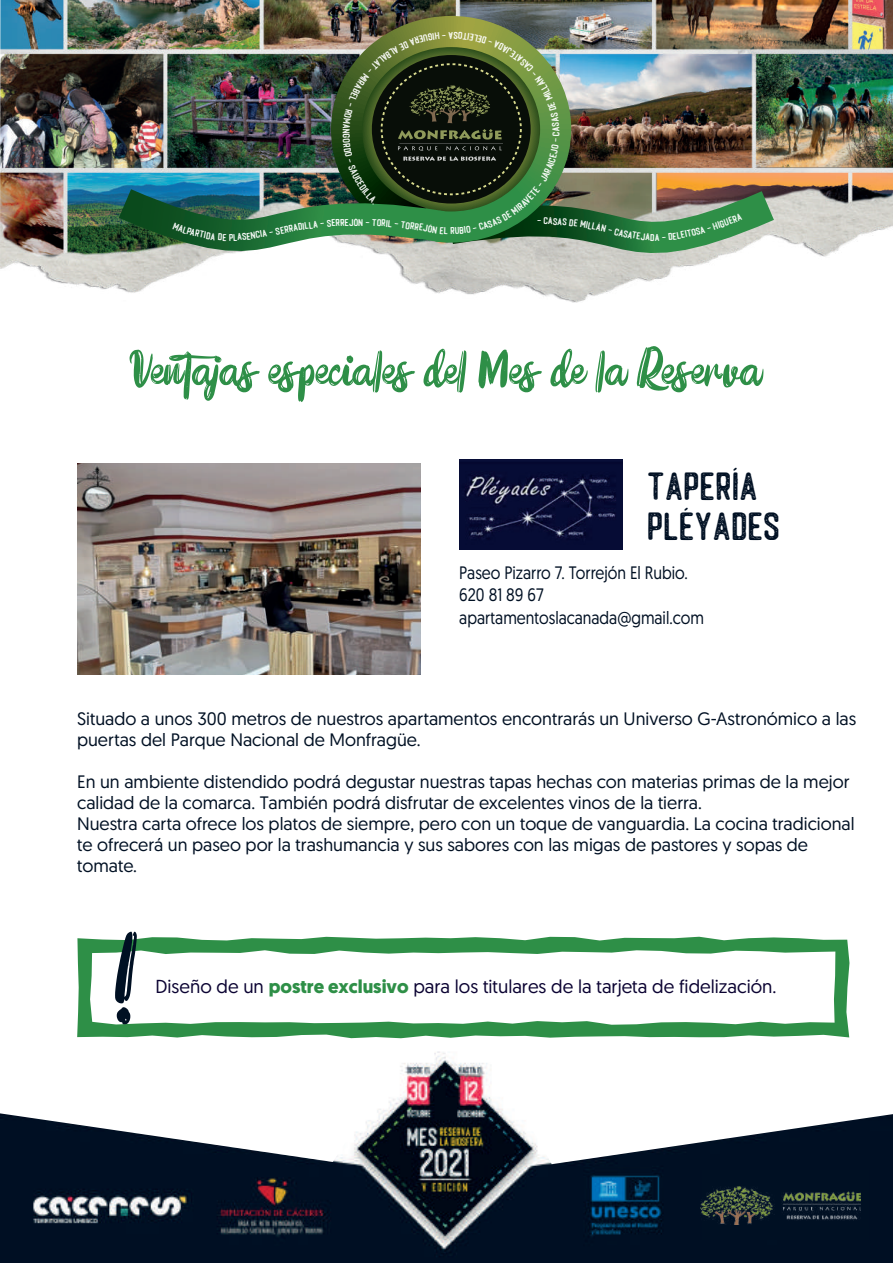
<style>
.page{position:relative;width:893px;height:1263px;background:#fff}
.page>*{position:absolute;margin:0;border:0;box-sizing:border-box;transform-origin:0 0}
.t1{font:52.8px "Begin";color:#2e8f47}
.t2{font:38.25px/40.5px "Autogate Sans Stamp";color:#001023}
.t3{font:18.75px "Geomanist";color:#0b0332}
.t4{font:18px/21px "Geomanist";color:#001023}
.t5{font:18px/22.5px "Geomanist";color:#001023;scale:.88 1}
.t6{font:9.6px "Autogate Sans Stamp";color:#fff;scale:1.07 1}
.s1{font-weight:700;color:#2e8f47}
</style>
<div class="page">
<img style="left:0;top:0;width:893px;height:303px">
<svg style="left:415px;top:165px;width:394px;height:115px"></svg>
<img style="left:331px;top:16px;width:240px;height:227px">
<img style="left:84px;top:163px;width:394px;height:115px">
<svg style="left:77px;top:937px;width:772px;height:101px"></svg>
<img style="left:0;top:1051px;width:893px;height:212px">
<div style="left:702px;top:1170px;width:167px;height:70px;background:#001023"></div>
<img style="left:700px;top:1186px;width:161px;height:39px">
<svg style="left:115px;top:932px;width:22px;height:92px"></svg>
<img style="left:77px;top:463px;width:343px;height:211px">
<img style="left:459px;top:460px;width:163px;height:89px">
<svg style="left:172px;top:223px;width:95px;height:18px;background:#145e2a"></svg>
<img style="left:289px;top:32px;width:453px;height:209px">
<p class="t6" style="left:269px;top:227px;width:20px;rotate:-11deg">- Ser</p>
<p class="t6" style="left:354px;top:216px;width:6px">ó</p>
<h1 class="t1" style="left:130px;top:341px;width:633px">Ventajas especiales del Mes de la Reserva</h1>
<h2 class="t2" style="left:649px;top:466px;width:135px">tAPERÍA<br>PLÉYADES</h2>
<p class="t5" style="left:459px;top:561px;width:280px">Paseo Pizarro 7. Torrejón El Rubio.<br>620 81 89 67 apartamentoslacanada@gmail.com</p>
<p class="t4" style="left:77px;top:707px;width:781px">Situado a unos 300 metros de nuestros apartamentos encontrarás un Universo G-Astronómico a las puertas del Parque Nacional de Monfragüe.</p>
<p class="t4" style="left:77px;top:770px;width:779px">En un ambiente distendido podrá degustar nuestras tapas hechas con materias primas de la mejor calidad de la comarca. También podrá disfrutar de excelentes vinos de la tierra.<br>Nuestra carta ofrece los platos de siempre, pero con un toque de vanguardia. La cocina tradicional te ofrecerá un paseo por la trashumancia y sus sabores con las migas de pastores y sopas de tomate.</p>
<p class="t3" style="left:156px;top:974px;width:622px">Diseño de un <span class="s1">postre exclusivo</span> para los titulares de la tarjeta de fidelización.</p>
</div>
